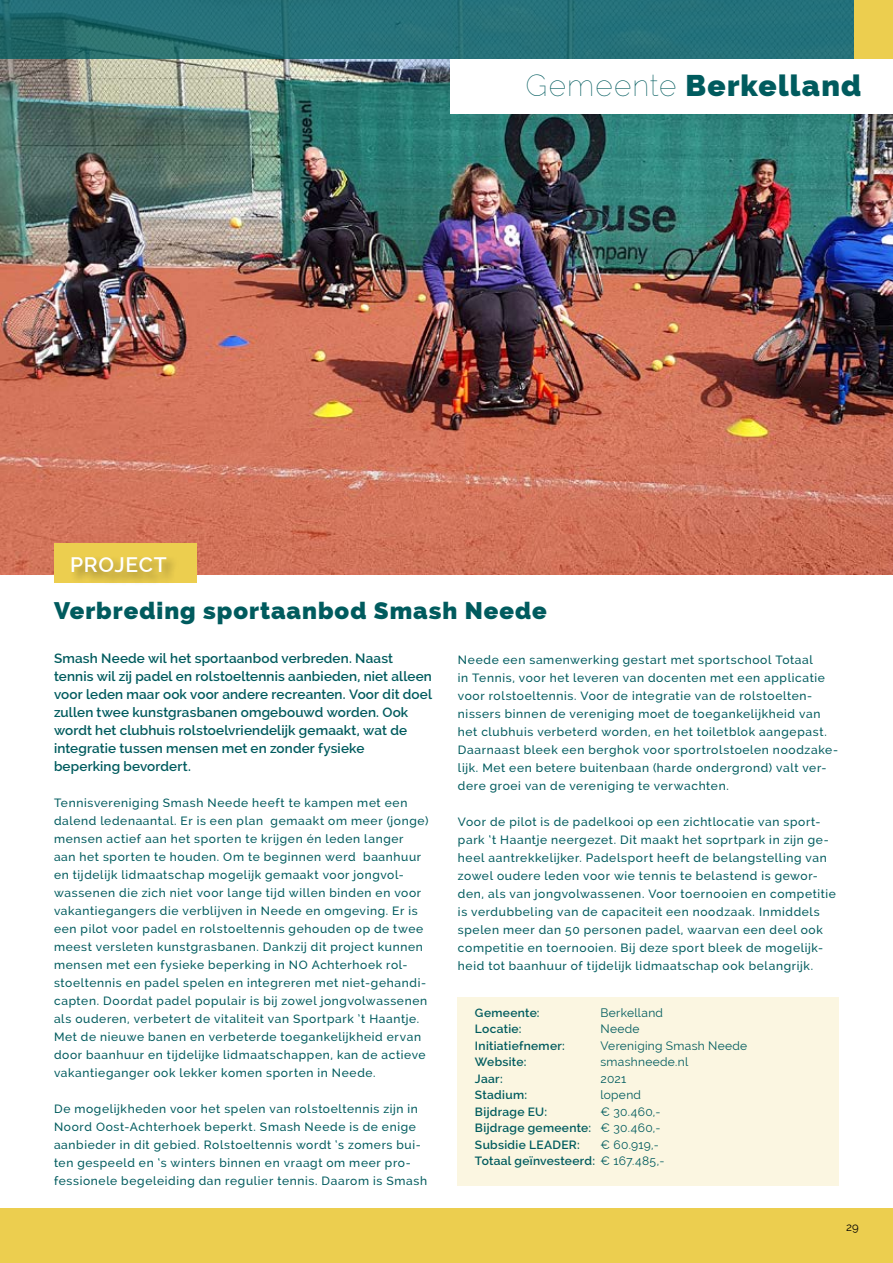
<style>
.page{position:relative;width:893px;height:1263px;background:#fff}
.page>*{position:absolute;margin:0;border:0;box-sizing:border-box;transform-origin:0 0}
.t1{font:800 30px "Raleway";letter-spacing:.04em;color:#005b5e}
.t2{font:800 24px "Raleway";letter-spacing:.04em;color:#005b5e}
.t3{font:600 21px "Raleway";letter-spacing:.03em;color:#fff}
.t4{font:600 13.5px/18px "Raleway";letter-spacing:.01em;color:#005b5e}
.t5{font:500 12px/18px "Raleway";letter-spacing:.055em;color:#005b5e}
.t6{font:600 12px/16.5px "Raleway";letter-spacing:.025em;color:#005b5e;text-align:justify}
.t7{font:12px/16.5px "Raleway";letter-spacing:.025em;color:#005b5e}
.t8{font:11.25px "Raleway";color:#000}
.s1{font-weight:100}
.s2{font-weight:400}
.s3{font-weight:600}
</style>
<div class="page">
<div style="left:0;top:1208px;width:893px;height:55px;background:#ecce4f"></div>
<img style="left:1px;top:59px;width:892px;height:515px">
<div style="left:451px;top:59px;width:442px;height:54px;background:#fff"></div>
<div style="left:54px;top:543px;width:142px;height:40px;background:#ecce4f"></div>
<div style="left:70px;top:555px;width:110px;height:31px;background:#000;opacity:.4"></div>
<div style="left:458px;top:997px;width:381px;height:188px;background:#fbf6e1"></div>
<img style="left:0;top:0;width:1px;height:574px">
<svg style="left:0;top:0;width:854px;height:59px;background:#256f77"></svg>
<div style="left:854px;top:0;width:39px;height:59px;background:#ecce4f"></div>
<h3 class="t3" style="left:70px;top:553px;width:98px">PROJECT</h3>
<h1 class="t1" style="left:526px;top:68px;width:337px"><span class="s1">Gemeente</span> Berkelland</h1>
<h2 class="t2" style="left:54px;top:596px;width:494px">Verbreding sportaanbod Smash Neede</h2>
<p class="t4" style="left:54px;top:649px;width:380px">Smash Neede wil het sportaanbod verbreden. Naast tennis wil zij padel en rolstoeltennis aanbieden, niet alleen voor leden maar ook voor andere recreanten. Voor dit doel zullen twee kunstgrasbanen omgebouwd worden. Ook wordt het clubhuis rolstoelvriendelijk gemaakt, wat de integratie tussen mensen met en zonder fysieke beperking bevordert.</p>
<p class="t5" style="left:54px;top:794px;width:376px">Tennisvereniging Smash Neede heeft te kampen met een dalend ledenaantal. Er is een plan gemaakt om meer (jonge) mensen actief aan het sporten te krijgen én leden langer<br>aan het sporten te houden. Om te beginnen werd baanhuur en tijdelijk lidmaatschap mogelijk gemaakt voor jongvol&shy;wassenen die zich niet voor lange tijd willen binden en voor vakantiegangers die verblijven in Neede en omgeving. Er is een pilot voor padel en rolstoeltennis gehouden op de twee meest versleten kunstgrasbanen. Dankzij dit project kunnen mensen met een fysieke beperking in NO Achterhoek rol&shy;stoeltennis en padel spelen en integreren met niet-gehandi&shy;capten. Doordat padel populair is bij zowel jongvolwassenen als ouderen, verbetert de vitaliteit van Sportpark ’t Haantje.<br>Met de nieuwe banen en verbeterde toegankelijkheid ervan door baanhuur en tijdelijke lidmaatschappen, kan de actieve vakantieganger ook lekker komen sporten in Neede.</p>
<p class="t5" style="left:54px;top:1100px;width:375px">De mogelijkheden voor het spelen van rolstoeltennis zijn in Noord Oost-Achterhoek beperkt. Smash Neede is de enige aanbieder in dit gebied. Rolstoeltennis wordt ‘s zomers bui&shy;ten gespeeld en ‘s winters binnen en vraagt om meer pro&shy;fessionele begeleiding dan regulier tennis. Daarom is Smash</p>
<p class="t5" style="left:458px;top:650px;width:382px">Neede een samenwerking gestart met sportschool Totaal<br>in Tennis, voor het leveren van docenten met een applicatie voor rolstoeltennis. Voor de integratie van de rolstoelten&shy;nissers binnen de vereniging moet de toegankelijkheid van het clubhuis verbeterd worden, en het toiletblok aangepast.<br>Daarnaast bleek een berghok voor sportrolstoelen noodzake&shy;lijk. Met een betere buitenbaan (harde ondergrond) valt ver&shy;dere groei van de vereniging te verwachten.</p>
<p class="t5" style="left:458px;top:812px;width:380px">Voor de pilot is de padelkooi op een zichtlocatie van sport&shy;park ‘t Haantje neergezet. Dit maakt het soprtpark in zijn ge&shy;heel aantrekkelijker. Padelsport heeft de belangstelling van zowel oudere leden voor wie tennis te belastend is gewor&shy;den, als van jongvolwassenen. Voor toernooien en competitie is verdubbeling van de capaciteit een noodzaak. Inmiddels spelen meer dan 50 personen padel, waarvan een deel ook competitie en toernooien. Bij deze sport bleek de mogelijk&shy;heid tot baanhuur of tijdelijk lidmaatschap ook belangrijk.</p>
<p class="t6" style="left:475px;top:1004px;width:66px">Gemeente:</p>
<p class="t7" style="left:600px;top:1004px;width:64px">Berkelland</p>
<p class="t6" style="left:475px;top:1021px;width:48px">Locatie:</p>
<p class="t7" style="left:600px;top:1021px;width:41px">Neede</p>
<p class="t6" style="left:475px;top:1037px;width:91px">Initiatiefnemer:</p>
<p class="t7" style="left:600px;top:1037px;width:148px">Vereniging Smash Neede</p>
<p class="t6" style="left:475px;top:1054px;width:53px">Website:</p>
<p class="t7" style="left:600px;top:1054px;width:89px">smashneede.nl</p>
<p class="t6" style="left:475px;top:1070px;width:29px">Jaar:</p>
<p class="t7" style="left:600px;top:1070px;width:27px">2021</p>
<p class="t6" style="left:475px;top:1087px;width:54px">Stadium:</p>
<p class="t7" style="left:600px;top:1087px;width:42px">lopend</p>
<p class="t6" style="left:475px;top:1103px;width:74px">Bijdrage EU:</p>
<p class="t6" style="left:475px;top:1103px;width:187px;text-indent:125px"><span class="s2">€ 30.460,- </span>Bijdrage gemeente: <span class="s2">€ 30.460,- </span>Subsidie LEADER:</p>
<p class="t7" style="left:475px;top:1136px;width:191px;text-indent:125px">€ 60.919,-<br><span class="s3">Totaal geïnvesteerd:</span> € 167.485,-</p>
<p class="t8" style="left:846px;top:1220px;width:14px">29</p>
</div>
